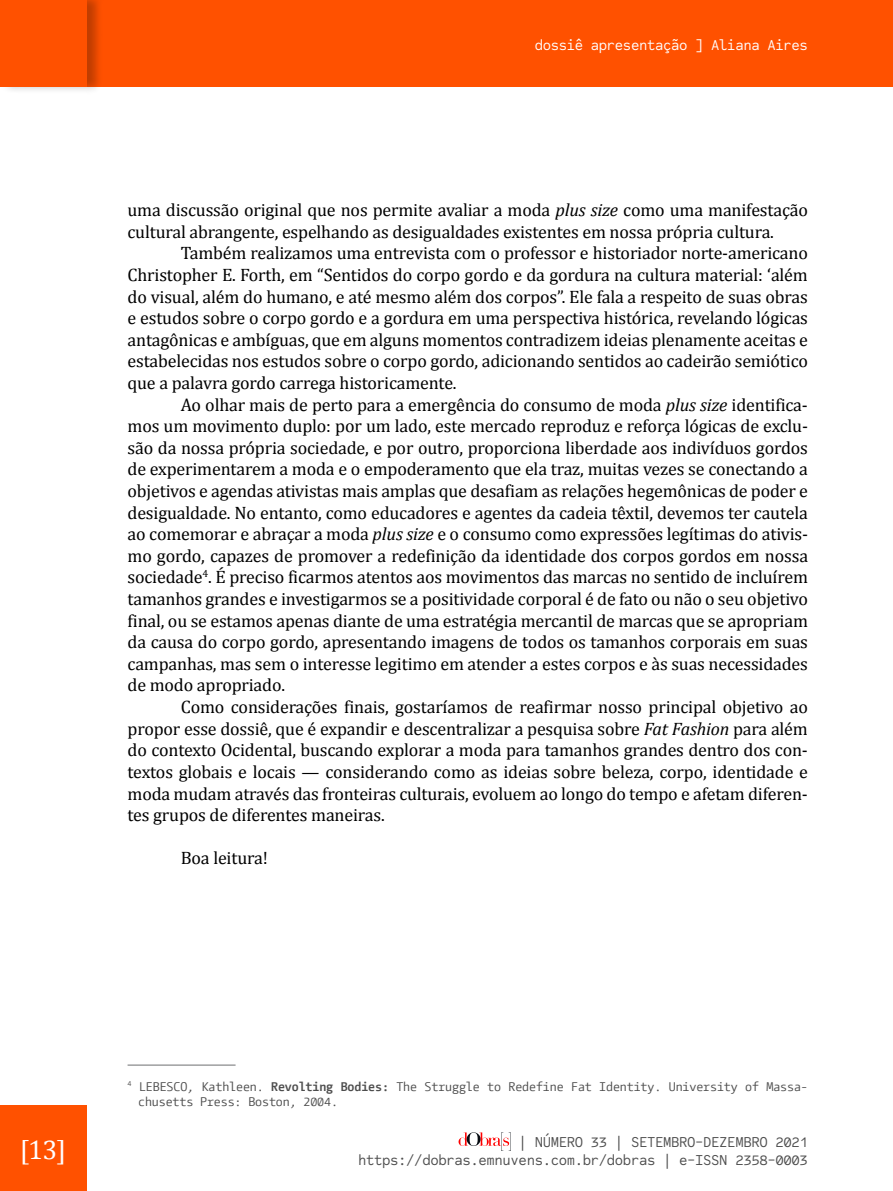
<style>
.page{position:relative;width:893px;height:1191px;background:#fff}
.page>*{position:absolute;margin:0;border:0;box-sizing:border-box;transform-origin:0 0}
.t1{font:27px "Cambria";color:#fff}
.t2{font:18px/21.6px "Cambria";letter-spacing:-.01em;color:#000;text-align:justify}
.t3{font:15px/18px "Code Saver";letter-spacing:-.025em;color:#4d4d4d;text-align:right}
.t4{font:15px "Code Saver";letter-spacing:-.025em;color:#fff}
.t5{font:12.75px/15.3px "Camingo Code";letter-spacing:-.01em;color:#4d4d4d}
.s1{font-style:italic}
.s2{font-weight:700}
</style>
<div class="page">
<div style="left:0;top:1106px;width:86px;height:85px;background:#ff5100"></div>
<svg style="left:459px;top:1132px;width:52px;height:18px"></svg>
<div style="left:0;top:0;width:893px;height:86px;background:#ff5100"></div>
<div style="left:0;top:0;width:103px;height:95px;background:#000;opacity:.25"></div>
<div style="left:0;top:0;width:86px;height:86px;background:#ff5100"></div>
<hr style="left:128px;top:1064px;width:108px;height:1px;background:#6d6e71">
<p class="t4" style="left:535px;top:36px;width:275px">dossiê apresentação ] Aliana Aires</p>
<p class="t2" style="left:128px;top:199px;width:682px">uma discussão original que nos permite avaliar a moda <span class="s1">plus size</span> como uma manifestação cultural abrangente, espelhando as desigualdades existentes em nossa própria cultura.</p>
<p class="t2" style="left:128px;top:242px;width:682px;text-indent:53px">Também realizamos uma entrevista com o professor e historiador norte-americano Christopher E. Forth, em “Sentidos do corpo gordo e da gordura na cultura material: ‘além do visual, além do humano, e até mesmo além dos corpos”. Ele fala a respeito de suas obras e estudos sobre o corpo gordo e a gordura em uma perspectiva histórica, revelando lógicas antagônicas e ambíguas, que em alguns momentos contradizem ideias plenamente aceitas e estabelecidas nos estudos sobre o corpo gordo, adicionando sentidos ao cadeirão semiótico que a palavra gordo carrega historicamente.</p>
<p class="t2" style="left:128px;top:393px;width:682px;text-indent:53px">Ao olhar mais de perto para a emergência do consumo de moda <span class="s1">plus size</span> identifica&shy;mos um movimento duplo: por um lado, este mercado reproduz e reforça lógicas de exclu&shy;são da nossa própria sociedade, e por outro, proporciona liberdade aos indivíduos gordos de experimentarem a moda e o empoderamento que ela traz, muitas vezes se conectando a objetivos e agendas ativistas mais amplas que desafiam as relações hegemônicas de poder e desigualdade. No entanto, como educadores e agentes da cadeia têxtil, devemos ter cautela ao comemorar e abraçar a moda <span class="s1">plus size</span> e o consumo como expressões legítimas do ativis&shy;mo gordo, capazes de promover a redefinição da identidade dos corpos gordos em nossa sociedade<sup>4</sup>. É preciso ficarmos atentos aos movimentos das marcas no sentido de incluírem tamanhos grandes e investigarmos se a positividade corporal é de fato ou não o seu objetivo final, ou se estamos apenas diante de uma estratégia mercantil de marcas que se apropriam da causa do corpo gordo, apresentando imagens de todos os tamanhos corporais em suas campanhas, mas sem o interesse legitimo em atender a estes corpos e às suas necessidades de modo apropriado.</p>
<p class="t2" style="left:128px;top:696px;width:682px;text-indent:53px">Como considerações finais, gostaríamos de reafirmar nosso principal objetivo ao propor esse dossiê, que é expandir e descentralizar a pesquisa sobre <span class="s1">Fat Fashion</span> para além do contexto Ocidental, buscando explorar a moda para tamanhos grandes dentro dos con&shy;textos globais e locais — considerando como as ideias sobre beleza, corpo, identidade e moda mudam através das fronteiras culturais, evoluem ao longo do tempo e afetam diferen&shy;tes grupos de diferentes maneiras.</p>
<p class="t2" style="left:181px;top:847px;width:89px">Boa leitura!</p>
<p class="t5" style="left:138px;top:1077px;width:671px;text-indent:-11px"><sup>4</sup> LEBESCO, Kathleen. <span class="s2">Revolting Bodies:</span> The Struggle to Redefine Fat Identity. University of Massa&shy;chusetts Press: Boston, 2004.</p>
<h1 class="t1" style="left:20px;top:1133px;width:48px">[13]</h1>
<p class="t3" style="left:358px;top:1132px;width:451px">| NÚMERO 33 | SETEMBRO-DEZEMBRO 2021 https://dobras.emnuvens.com.br/dobras | e-ISSN 2358-0003</p>
</div>
